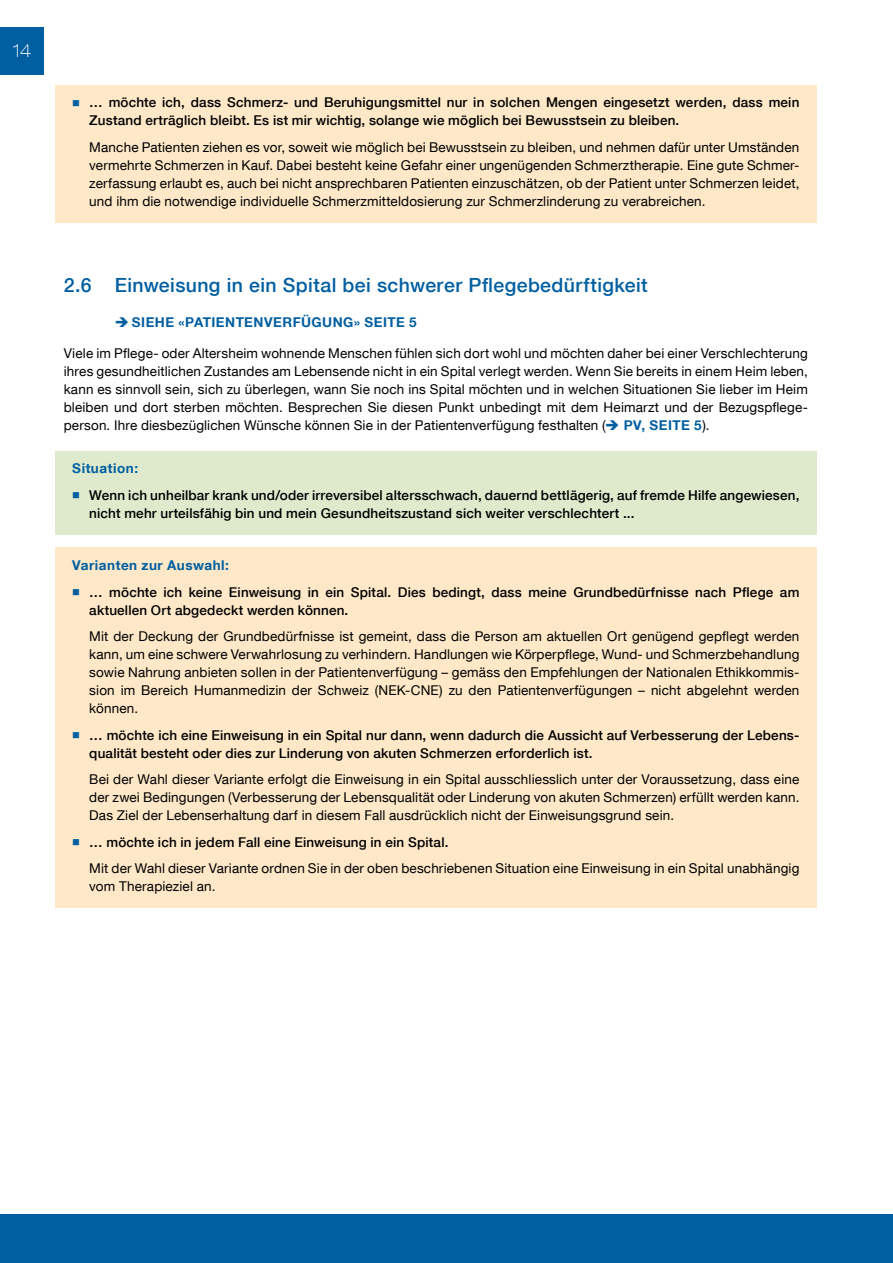
<style>
.page{position:relative;width:893px;height:1263px;background:#fff}
.page>*{position:absolute;margin:0;border:0;box-sizing:border-box;transform-origin:0 0}
.t1{font:500 19.5px "Helvetica Neue LT Com";letter-spacing:.02em;color:#005fa1}
.t2{font:100 expanded 18px "Helvetica Neue LT Com";color:#fff}
.t3{font:13.5px/18px "Helvetica Neue LT Com";letter-spacing:.01em;color:#000;text-align:justify}
.t4{font:500 13.5px/18px "Helvetica Neue LT Com";letter-spacing:.01em;color:#000}
.t5{font:700 13.5px "Helvetica Neue LT Com";letter-spacing:.04em;color:#005fa1}
.s1{color:#005fa1}
.s2{font-weight:700;color:#005fa1}
</style>
<div class="page">
<div style="left:0;top:27px;width:44px;height:47px;background:#005fa1"></div>
<div style="left:0;top:1214px;width:893px;height:49px;background:#005fa1"></div>
<div style="left:55px;top:85px;width:761px;height:57px;background:#fee8c8"></div>
<div style="left:55px;top:130px;width:761px;height:93px;background:#fee8c8"></div>
<div style="left:55px;top:451px;width:761px;height:39px;background:#dfeacd"></div>
<div style="left:55px;top:478px;width:761px;height:57px;background:#dfeacd"></div>
<div style="left:55px;top:548px;width:761px;height:39px;background:#fee8c8"></div>
<div style="left:55px;top:574px;width:761px;height:57px;background:#fee8c8"></div>
<div style="left:55px;top:619px;width:761px;height:111px;background:#fee8c8"></div>
<div style="left:55px;top:717px;width:761px;height:57px;background:#fee8c8"></div>
<div style="left:55px;top:762px;width:761px;height:75px;background:#fee8c8"></div>
<div style="left:55px;top:824px;width:761px;height:39px;background:#fee8c8"></div>
<div style="left:55px;top:851px;width:761px;height:57px;background:#fee8c8"></div>
<h2 class="t2" style="left:13px;top:40px;width:20px">14</h2>
<p class="t4" style="left:89px;top:93px;width:712px">… möchte ich, dass Schmerz- und Beruhigungsmittel nur in solchen Mengen eingesetzt werden, dass mein<br>Zustand erträglich bleibt. Es ist mir wichtig, solange wie möglich bei Bewusstsein zu bleiben.</p>
<p class="t3" style="left:89px;top:138px;width:712px">Manche Patienten ziehen es vor, soweit wie möglich bei Bewusstsein zu bleiben, und nehmen dafür unter Umständen vermehrte Schmerzen in Kauf. Dabei besteht keine Gefahr einer ungenügenden Schmerztherapie. Eine gute Schmer&shy;zerfassung erlaubt es, auch bei nicht ansprechbaren Patienten einzuschätzen, ob der Patient unter Schmerzen leidet, und ihm die notwendige individuelle Schmerzmitteldosierung zur Schmerzlinderung zu verabreichen.</p>
<h1 class="t1" style="left:64px;top:273px;width:585px">2.6 Einweisung in ein Spital bei schwerer Pflegebedürftigkeit</h1>
<p class="t5" style="left:132px;top:314px;width:286px">SIEHE «PATIENTENVERFÜGUNG» SEITE 5</p>
<p class="t3" style="left:64px;top:344px;width:746px">Viele im Pflege- oder Altersheim wohnende Menschen fühlen sich dort wohl und möchten daher bei einer Verschlechterung ihres gesundheitlichen Zustandes am Lebensende nicht in ein Spital verlegt werden. Wenn Sie bereits in einem Heim leben, kann es sinnvoll sein, sich zu überlegen, wann Sie noch ins Spital möchten und in welchen Situationen Sie lieber im Heim bleiben und dort sterben möchten. Besprechen Sie diesen Punkt unbedingt mit dem Heimarzt und der Bezugspflege&shy;person. Ihre diesbezüglichen Wünsche können Sie in der Patientenverfügung festhalten (<span class="s1">➔</span> <span class="s2">PV, SEITE 5</span>).</p>
<p class="t5" style="left:72px;top:460px;width:67px">Situation:</p>
<p class="t4" style="left:89px;top:486px;width:712px">Wenn ich unheilbar krank und/oder irreversibel altersschwach, dauernd bettlägerig, auf fremde Hilfe angewiesen, nicht mehr urteilsfähig bin und mein Gesundheitszustand sich weiter verschlechtert ...</p>
<p class="t5" style="left:72px;top:557px;width:158px">Varianten zur Auswahl:</p>
<p class="t4" style="left:89px;top:582px;width:712px">… möchte ich keine Einweisung in ein Spital. Dies bedingt, dass meine Grundbedürfnisse nach Pflege am aktuellen Ort abgedeckt werden können.</p>
<p class="t3" style="left:89px;top:627px;width:712px">Mit der Deckung der Grundbedürfnisse ist gemeint, dass die Person am aktuellen Ort genügend gepflegt werden kann, um eine schwere Verwahrlosung zu verhindern. Handlungen wie Körperpflege, Wund- und Schmerzbehandlung sowie Nahrung anbieten sollen in der Patientenverfügung – gemäss den Empfehlungen der Nationalen Ethikkommis&shy;sion im Bereich Humanmedizin der Schweiz (NEK-CNE) zu den Patientenverfügungen – nicht abgelehnt werden können.</p>
<p class="t4" style="left:89px;top:725px;width:712px">… möchte ich eine Einweisung in ein Spital nur dann, wenn dadurch die Aussicht auf Verbesserung der Lebens&shy;qualität besteht oder dies zur Linderung von akuten Schmerzen erforderlich ist.</p>
<p class="t3" style="left:89px;top:770px;width:712px">Bei der Wahl dieser Variante erfolgt die Einweisung in ein Spital ausschliesslich unter der Voraussetzung, dass eine der zwei Bedingungen (Verbesserung der Lebensqualität oder Linderung von akuten Schmerzen) erfüllt werden kann.<br>Das Ziel der Lebenserhaltung darf in diesem Fall ausdrücklich nicht der Einweisungsgrund sein.</p>
<p class="t4" style="left:89px;top:833px;width:361px">… möchte ich in jedem Fall eine Einweisung in ein Spital.</p>
<p class="t3" style="left:89px;top:859px;width:712px">Mit der Wahl dieser Variante ordnen Sie in der oben beschriebenen Situation eine Einweisung in ein Spital unabhängig vom Therapieziel an.</p>
</div>
